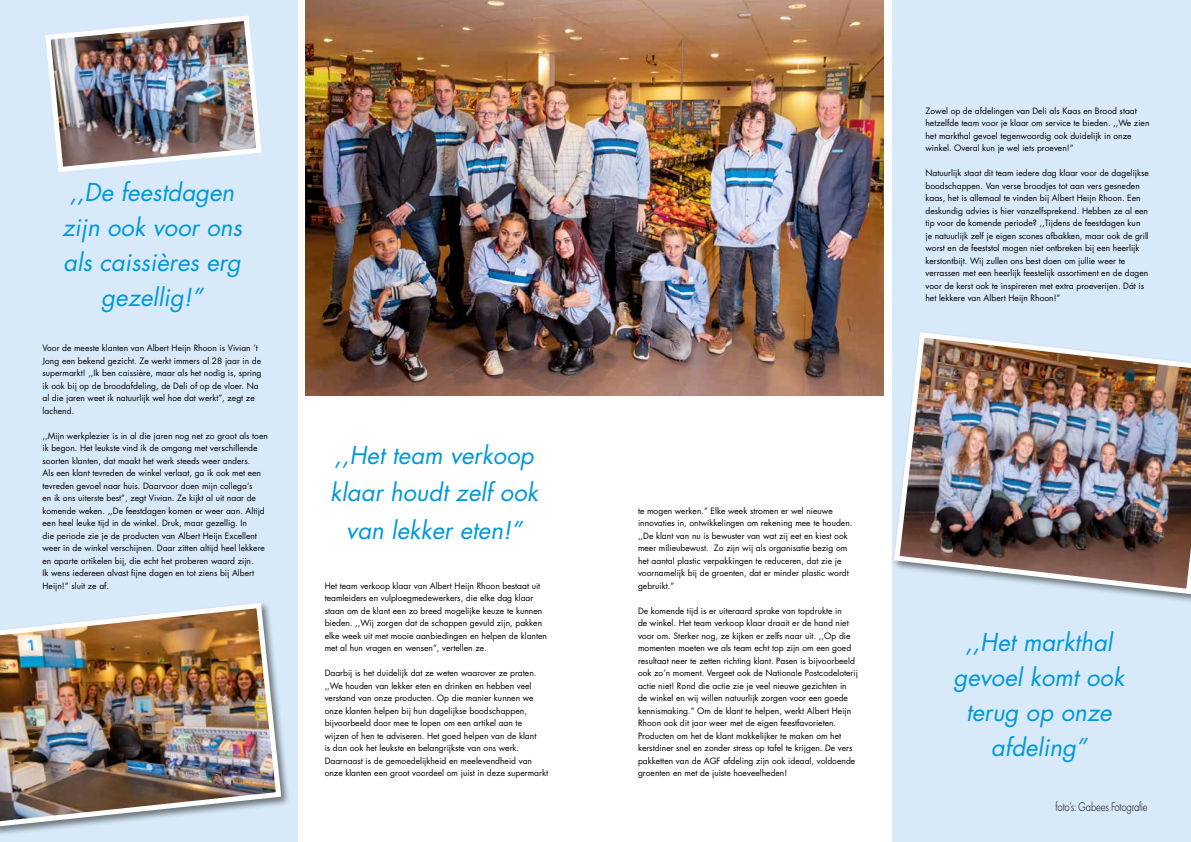
<style>
.page{position:relative;width:1191px;height:842px;background:#fff}
.page>*{position:absolute;margin:0;border:0;box-sizing:border-box;transform-origin:0 0}
.t1{font:italic 24px/35px "Futura Std";color:#0098da;text-align:center}
.t2{font:300 13px "Futura PT";letter-spacing:-.02em;color:#000;scale:.79 1}
.t3{font:8.5px/12.5px "Futura Std";color:#000}
</style>
<div class="page">
<div style="left:0;top:0;width:298px;height:842px;background:#d8eaf9"></div>
<div style="left:892px;top:0;width:299px;height:842px;background:#d8eaf9"></div>
<img style="left:305px;top:0;width:578px;height:396px">
<div style="left:0;top:601px;width:291px;height:236px;background:#000;opacity:.5"></div>
<img style="left:0;top:601px;width:284px;height:229px">
<img style="left:894px;top:332px;width:297px;height:265px">
<img style="left:45px;top:15px;width:217px;height:157px">
<h1 class="t1" style="left:62px;top:175px;width:181px">,,De feestdagen zijn ook voor ons als caissières erg gezellig!”</h1>
<p class="t3" style="left:43px;top:342px;width:220px">Voor de meeste klanten van Albert Heijn Rhoon is Vivian ’t Jong een bekend gezicht. Ze werkt immers al 28 jaar in de supermarkt! ,,Ik ben caissière, maar als het nodig is, spring ik ook bij op de broodafdeling, de Deli of op de vloer. Na al die jaren weet ik natuurlijk wel hoe dat werkt”, zegt ze lachend.</p>
<p class="t3" style="left:43px;top:429px;width:227px">,,Mijn werkplezier is in al die jaren nog net zo groot als toen ik begon. Het leukste vind ik de omgang met verschillende soorten klanten, dat maakt het werk steeds weer anders.<br>Als een klant tevreden de winkel verlaat, ga ik ook met een tevreden gevoel naar huis. Daarvoor doen mijn collega’s<br>en ik ons uiterste best”, zegt Vivian. Ze kijkt al uit naar de komende weken. ,,De feestdagen komen er weer aan. Altijd een heel leuke tijd in de winkel. Druk, maar gezellig. In<br>die periode zie je de producten van Albert Heijn Excellent weer in de winkel verschijnen. Daar zitten altijd heel lekkere en aparte artikelen bij, die echt het proberen waard zijn.<br>Ik wens iedereen alvast fijne dagen en tot ziens bij Albert Heijn!” sluit ze af.</p>
<h1 class="t1" style="left:330px;top:436px;width:209px;line-height:37.5px">,,Het team verkoop klaar houdt zelf ook van lekker eten!”</h1>
<p class="t3" style="left:325px;top:579px;width:224px">Het team verkoop klaar van Albert Heijn Rhoon bestaat uit teamleiders en vulploegmedewerkers, die elke dag klaar staan om de klant een zo breed mogelijke keuze te kunnen bieden. ,,Wij zorgen dat de schappen gevuld zijn, pakken elke week uit met mooie aanbiedingen en helpen de klanten met al hun vragen en wensen”, vertellen ze.</p>
<p class="t3" style="left:325px;top:667px;width:225px">Daarbij is het duidelijk dat ze weten waarover ze praten. ,,We houden van lekker eten en drinken en hebben veel verstand van onze producten. Op die manier kunnen we onze klanten helpen bij hun dagelijkse boodschappen, bijvoorbeeld door mee te lopen om een artikel aan te wijzen of hen te adviseren. Het goed helpen van de klant<br>is dan ook het leukste en belangrijkste van ons werk.<br>Daarnaast is de gemoedelijkheid en meelevendheid van onze klanten een groot voordeel om juist in deze supermarkt</p>
<p class="t3" style="left:925px;top:104px;width:225px">Zowel op de afdelingen van Deli als Kaas en Brood staat hetzelfde team voor je klaar om service te bieden. ,,We zien het markthal gevoel tegenwoordig ook duidelijk in onze winkel. Overal kun je wel iets proeven!”</p>
<p class="t3" style="left:925px;top:167px;width:225px">Natuurlijk staat dit team iedere dag klaar voor de dagelijkse boodschappen. Van verse broodjes tot aan vers gesneden kaas, het is allemaal te vinden bij Albert Heijn Rhoon. Een deskundig advies is hier vanzelfsprekend. Hebben ze al een tip voor de komende periode? ,,Tijdens de feestdagen kun je natuurlijk zelf je eigen scones afbakken, maar ook de grill worst en de feeststol mogen niet ontbreken bij een heerlijk kerstontbijt. Wij zullen ons best doen om jullie weer te verrassen met een heerlijk feestelijk assortiment en de dagen voor de kerst ook te inspireren met extra proeverijen. Dát is het lekkere van Albert Heijn Rhoon!”</p>
<p class="t3" style="left:638px;top:504px;width:216px">te mogen werken.” Elke week stromen er wel nieuwe innovaties in, ontwikkelingen om rekening mee te houden. ,,De klant van nu is bewuster van wat zij eet en kiest ook meer milieubewust. Zo zijn wij als organisatie bezig om het aantal plastic verpakkingen te reduceren, dat zie je voornamelijk bij de groenten, dat er minder plastic wordt gebruikt.”</p>
<p class="t3" style="left:638px;top:604px;width:221px">De komende tijd is er uiteraard sprake van topdrukte in<br>de winkel. Het team verkoop klaar draait er de hand niet voor om. Sterker nog, ze kijken er zelfs naar uit. ,,Op die momenten moeten we als team echt top zijn om een goed resultaat neer te zetten richting klant. Pasen is bijvoorbeeld ook zo’n moment. Vergeet ook de Nationale Postcodeloterij actie niet! Rond die actie zie je veel nieuwe gezichten in de winkel en wij willen natuurlijk zorgen voor een goede kennismaking.” Om de klant te helpen, werkt Albert Heijn Rhoon ook dit jaar weer met de eigen feestfavorieten.<br>Producten om het de klant makkelijker te maken om het kerstdiner snel en zonder stress op tafel te krijgen. De vers pakketten van de AGF afdeling zijn ook ideaal, voldoende groenten en met de juiste hoeveelheden!</p>
<h1 class="t1" style="left:953px;top:625px;width:172px">,,Het markthal gevoel komt ook terug op onze afdeling”</h1>
<h2 class="t2" style="left:1055px;top:799px;width:118px">foto’s: Gabees Fotografie</h2>
<p class="t3" style="left:1135px;top:804px;width:12px">27</p>
</div>
